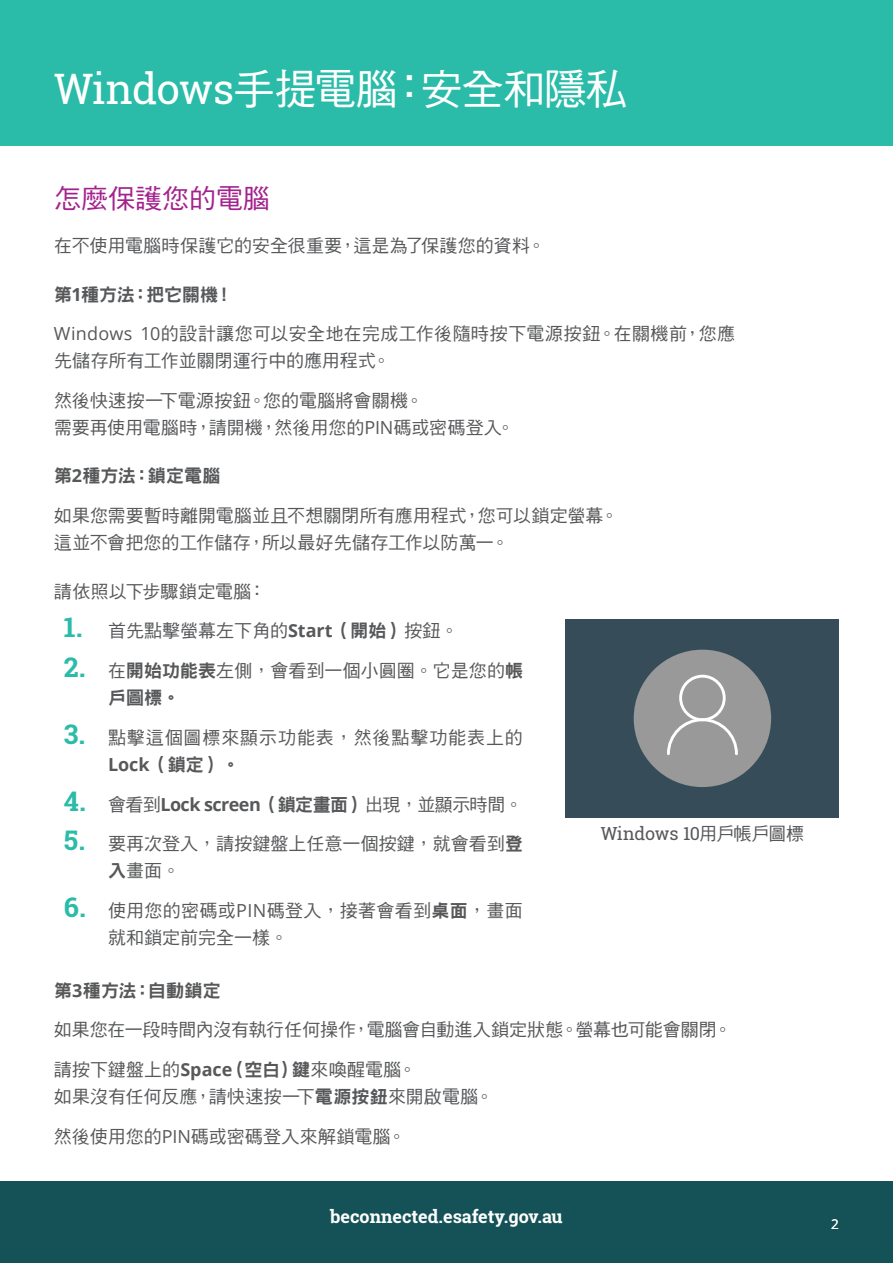
<style>
.page{position:relative;width:893px;height:1263px;background:#fff}
.page>*{position:absolute;margin:0;border:0;box-sizing:border-box;transform-origin:0 0}
.t1{font:42px "DF Hei Std W5";letter-spacing:-.015em;color:#fff}
.t2{font:27px "DF Hei Std W5";color:#a3228e}
.t3{font:18px/27px "DF Hei Std W5";letter-spacing:.005em;color:#57585a}
.t4{font:18px "DF Hei Std W9";color:#57585a}
.t5{font:18px "DF Hei Std W5";letter-spacing:-.03em;color:#57585a}
.t6{font:700 18px "Roboto Slab";color:#fff}
.t7{font:18px "DF Hei Std W5";letter-spacing:.05em;color:#57585a}
.t8{font:18px "Roboto Slab";letter-spacing:-.02em;color:#57585a}
.t9{font:13.5px "Open Sans";color:#fff}
.s1{font-family:"Roboto Slab"}
.s2{font-family:"Open Sans";font-weight:700}
.s3{font-family:"Open Sans"}
.s4{font-family:"Roboto Slab";font-weight:700;font-size:27px;color:#2abca8}
.s5{font-family:"DF Hei Std W9"}
.s6{font-family:"DF Hei Std W5"}
</style>
<div class="page">
<div style="left:0;top:1181px;width:893px;height:82px;background:#155257"></div>
<div style="left:0;top:0;width:893px;height:145px;background:#2abca8"></div>
<div style="left:566px;top:619px;width:273px;height:199px;background:#364d59"></div>
<div style="left:634px;top:650px;width:137px;height:137px;background:#999;border-radius:50%"></div>
<div style="left:679px;top:675px;width:47px;height:46px;border:3px solid #fff;border-radius:50%"></div>
<svg style="left:667px;top:717px;width:71px;height:39px"></svg>
<h1 class="t1" style="left:54px;top:66px;width:575px"><span class="s1">Windows</span>手提電腦：安全和隱私</h1>
<h2 class="t2" style="left:54px;top:184px;width:217px">怎麼保護您的電腦</h2>
<p class="t3" style="left:54px;top:232px;width:493px">在不使用電腦時保護它的安全很重要，這是為了保護您的資料。</p>
<p class="t4" style="left:54px;top:284px;width:181px">第<span class="s2">1</span>種方法：把它關機！</p>
<p class="t3" style="left:54px;top:320px;width:683px"><span class="s3">Windows 10</span>的設計讓您可以安全地在完成工作後隨時按下電源按鈕。在關機前，您應先儲存所有工作並關閉運行中的應用程式。</p>
<p class="t3" style="left:54px;top:387px;width:462px">然後快速按一下電源按鈕。您的電腦將會關機。<br>需要再使用電腦時，請開機，然後用您的<span class="s3">PIN</span>碼或密碼登入。</p>
<p class="t4" style="left:54px;top:466px;width:168px">第<span class="s2">2</span>種方法：鎖定電腦</p>
<p class="t3" style="left:54px;top:502px;width:566px">如果您需要暫時離開電腦並且不想關閉所有應用程式，您可以鎖定螢幕。這並不會把您的工作儲存，所以最好先儲存工作以防萬一。</p>
<p class="t3" style="left:54px;top:577px;width:214px">請依照以下步驟鎖定電腦：</p>
<p class="t3" style="left:64px;top:617px;width:396px"><span class="s4">1.</span> 首先點擊螢幕左下角的<span class="s2">Start</span><span class="s5">（開始）</span>按鈕。</p>
<p class="t3" style="left:64px;top:657px;width:461px"><span class="s4">2.</span> 在<span class="s5">開始功能表</span>左側，會看到一個小圓圈。它是您的<span class="s5">帳</span></p>
<p class="t4" style="left:108px;top:688px;width:73px">戶圖標。</p>
<p class="t7" style="left:64px;top:727px;width:460px"><span class="s4">3.</span> 點擊這個圖標來顯示功能表，然後點擊功能表上的</p>
<p class="t4" style="left:108px;top:754px;width:133px"><span class="s2">Lock</span>（鎖定）。</p>
<p class="t5" style="left:64px;top:794px;width:460px"><span class="s4">4.</span> 會看到<span class="s2">Lock screen</span><span class="s5">（鎖定畫面）</span>出現，並顯示時間。</p>
<p class="t3" style="left:108px;top:830px;width:416px;text-indent:-44px"><span class="s4">5.</span> 要再次登入，請按鍵盤上任意一個按鍵，就會看到<span class="s5">登入</span>畫面。</p>
<p class="t3" style="left:108px;top:897px;width:416px;text-indent:-44px"><span class="s4">6.</span> 使用您的密碼或<span class="s3">PIN</span>碼登入，接著會看到<span class="s5">桌面</span>，畫面就和鎖定前完全一樣。</p>
<p class="t4" style="left:54px;top:980px;width:168px">第<span class="s2">3</span>種方法：自動鎖定</p>
<p class="t3" style="left:54px;top:1016px;width:679px">如果您在一段時間內沒有執行任何操作，電腦會自動進入鎖定狀態。螢幕也可能會關閉。</p>
<p class="t3" style="left:54px;top:1056px;width:441px">請按下鍵盤上的<span class="s2">Space</span><span class="s5">（空白）鍵</span>來喚醒電腦。<br>如果沒有任何反應，請快速按一下<span class="s5">電源按鈕</span>來開啟電腦。</p>
<p class="t3" style="left:54px;top:1122px;width:353px">然後使用您的<span class="s3">PIN</span>碼或密碼登入來解鎖電腦。</p>
<p class="t8" style="left:601px;top:821px;width:205px">Windows 10<span class="s6">用戶帳戶圖標</span></p>
<p class="t6" style="left:330px;top:1204px;width:234px">beconnected.esafety.gov.au</p>
<p class="t9" style="left:831px;top:1214px;width:9px">2</p>
</div>
